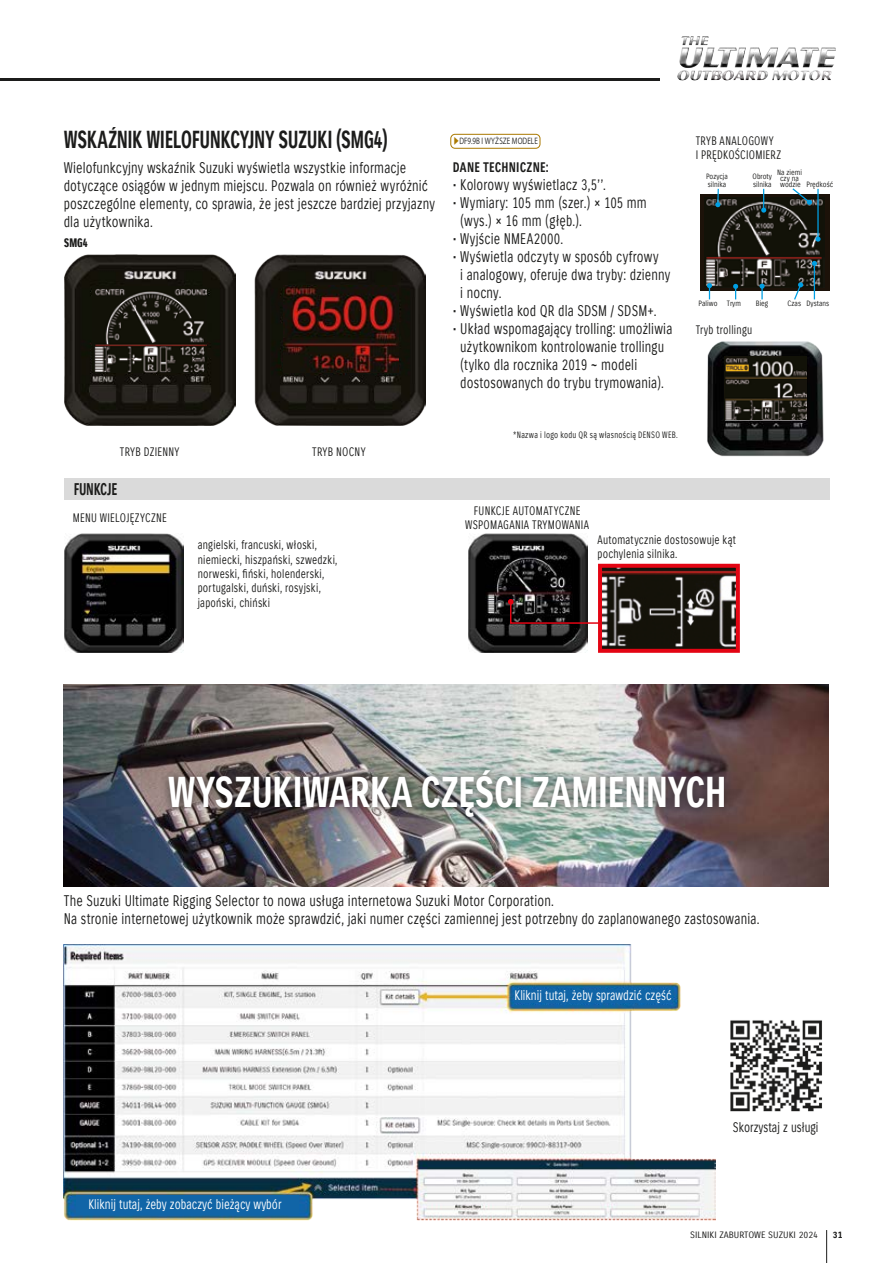
<style>
.page{position:relative;width:893px;height:1263px;background:#fff}
.page>*{position:absolute;margin:0;border:0;box-sizing:border-box;transform-origin:0 0}
.t1{font:700 42px "Suzuki Pro";letter-spacing:-.02em;color:#fff;scale:.8 1}
.t2{font:700 24px "Suzuki Pro";letter-spacing:-.03em;color:#1c1c1b;scale:.7 1}
.t3{font:700 16.5px "Suzuki Pro";letter-spacing:-.02em;color:#1c1c1b;scale:.7 1}
.t4{font:15px/18px "Suzuki Pro";letter-spacing:.015em;color:#1c1c1b;scale:.8 1}
.t5{font:13.5px "Suzuki Pro";color:#fff;scale:.8 1}
.t6{font:13.5px "Suzuki Pro";color:#1c1c1b;scale:.8 1}
.t7{font:700 13.5px "Suzuki Pro";letter-spacing:.015em;color:#1c1c1b;scale:.8 1}
.t8{font:12px/14.4px "Suzuki Pro";letter-spacing:.025em;color:#1c1c1b;scale:.8 1}
.t9{font:12px "Suzuki PRO Headline";color:#1c1c1b}
.t10{font:9px "Suzuki Pro";letter-spacing:.03em;color:#1c1c1b;scale:.8 1}
.t11{font:9px "Suzuki Pro";color:#1c1c1b}
.t12{font:700 9px "Suzuki Pro";color:#1c1c1b}
.t13{font:8.25px "Koz Go Pr 6 N";letter-spacing:.02em;color:#1c1c1b;scale:.8 1}
.t14{font:7.5px/7.5px "Suzuki Pro";color:#1c1c1b;scale:.9 1}
.s1{color:#aa7900}
</style>
<div class="page">
<img style="left:679px;top:36px;width:30px;height:23px">
<hr style="left:0;top:79px;width:659px;height:2px;background:#1c1c1b">
<div style="left:700px;top:194px;width:129px;height:97px;background:#1c1209"></div>
<img style="left:705px;top:198px;width:119px;height:89px">
<svg style="left:715px;top:189px;width:5px;height:18px"></svg>
<svg style="left:761px;top:189px;width:5px;height:24px"></svg>
<svg style="left:759px;top:283px;width:6px;height:16px"></svg>
<svg style="left:733px;top:283px;width:5px;height:16px"></svg>
<svg style="left:707px;top:283px;width:5px;height:16px"></svg>
<svg style="left:791px;top:188px;width:21px;height:17px"></svg>
<hr style="left:817px;top:189px;width:2px;height:50px;background:#009fe3">
<svg style="left:815px;top:237px;width:5px;height:5px"></svg>
<hr style="left:814px;top:263px;width:1px;height:36px;background:#009fe3">
<svg style="left:812px;top:261px;width:5px;height:5px"></svg>
<svg style="left:793px;top:282px;width:10px;height:18px"></svg>
<img style="left:65px;top:254px;width:171px;height:172px">
<img style="left:93px;top:287px;width:114px;height:86px">
<img style="left:255px;top:254px;width:171px;height:171px">
<img style="left:283px;top:286px;width:115px;height:87px">
<img style="left:707px;top:341px;width:116px;height:116px">
<img style="left:724px;top:356px;width:82px;height:64px">
<img style="left:468px;top:534px;width:119px;height:119px">
<img style="left:603px;top:569px;width:132px;height:79px">
<div style="left:598px;top:564px;width:142px;height:89px;border:4px solid #e30413"></div>
<img style="left:64px;top:534px;width:119px;height:119px">
<div style="left:64px;top:479px;width:766px;height:21px;background:#dadada"></div>
<svg style="left:508px;top:599px;width:93px;height:25px;background:#4b3334"></svg>
<div style="left:450px;top:134px;width:90px;height:15px;border:1px solid #aa7900;border-radius:4px"></div>
<img style="left:64px;top:685px;width:765px;height:202px">
<img style="left:730px;top:1020px;width:92px;height:92px">
<img style="left:64px;top:944px;width:651px;height:276px">
<div style="left:514px;top:990px;width:158px;height:12px;background:#1165a7"></div>
<div style="left:76px;top:1195px;width:222px;height:20px;background:#1165a7"></div>
<div style="left:160px;top:760px;width:574px;height:66px;background:#1c1c1b;opacity:.75"></div>
<hr style="left:826px;top:1230px;width:1px;height:33px;background:#1c1c1b">
<h2 class="t2" style="left:64px;top:125px;width:464px">WSKAŹNIK WIELOFUNKCYJNY SUZUKI (SMG4)</h2>
<p class="t4" style="left:64px;top:159px;width:465px">Wielofunkcyjny wskaźnik Suzuki wyświetla wszystkie informacje dotyczące osiągów w jednym miejscu. Pozwala on również wyróżnić poszczególne elementy, co sprawia, że jest jeszcze bardziej przyjazny dla użytkownika.</p>
<p class="t9" style="left:64px;top:236px;width:25px">SMG4</p>
<p class="t8" style="left:120px;top:445px;width:76px">TRYB DZIENNY</p>
<p class="t3" style="left:74px;top:479px;width:64px">FUNKCJE</p>
<p class="t8" style="left:312px;top:445px;width:68px">TRYB NOCNY</p>
<p class="t13" style="left:453px;top:137px;width:108px"><span class="s1">▶︎</span> DF9.9B I WYŻSZE MODELE</p>
<p class="t8" style="left:696px;top:133px;width:108px">TRYB ANALOGOWY<br>I PRĘDKOŚCIOMIERZ</p>
<p class="t7" style="left:453px;top:159px;width:121px">DANE TECHNICZNE:</p>
<p class="t4" style="left:453px;top:176px;width:193px">• Kolorowy wyświetlacz 3,5’’.</p>
<p class="t4" style="left:460px;top:194px;width:235px;text-indent:-7px">• Wymiary: 105 mm (szer.) × 105 mm (wys.) × 16 mm (głęb.).</p>
<p class="t4" style="left:453px;top:230px;width:139px">• Wyjście NMEA2000.</p>
<p class="t4" style="left:460px;top:248px;width:264px;text-indent:-7px">• Wyświetla odczyty w sposób cyfrowy<br>i analogowy, oferuje dwa tryby: dzienny i nocny.</p>
<p class="t4" style="left:453px;top:302px;width:256px">• Wyświetla kod QR dla SDSM / SDSM+.</p>
<p class="t4" style="left:460px;top:320px;width:267px;text-indent:-7px">• Układ wspomagający trolling: umożliwia użytkownikom kontrolowanie trollingu (tylko dla rocznika 2019 ~ modeli dostosowanych do trybu trymowania).</p>
<p class="t14" style="left:706px;top:173px;width:26px">Pozycja silnika</p>
<p class="t14" style="left:753px;top:173px;width:23px">Obroty silnika</p>
<p class="t14" style="left:780px;top:169px;width:60px;line-height:6px;text-indent:-3px">Na ziemi<br>czy na<br>wodzie Prędkość</p>
<p class="t14" style="left:699px;top:300px;width:48px">Paliwo Trym</p>
<p class="t14" style="left:756px;top:300px;width:15px">Bieg</p>
<p class="t14" style="left:788px;top:300px;width:48px">Czas Dystans</p>
<p class="t8" style="left:696px;top:323px;width:72px">Tryb trollingu</p>
<p class="t10" style="left:513px;top:430px;width:207px">*Nazwa i logo kodu QR są własnością DENSO WEB.</p>
<p class="t8" style="left:73px;top:511px;width:119px">MENU WIELOJĘZYCZNE</p>
<p class="t8" style="left:465px;top:503px;width:157px;text-align:center">FUNKCJE AUTOMATYCZNE<br>WSPOMAGANIA TRYMOWANIA</p>
<p class="t8" style="left:198px;top:538px;width:176px">angielski, francuski, włoski, niemiecki, hiszpański, szwedzki, norweski, fiński, holenderski, portugalski, duński, rosyjski, japoński, chiński</p>
<p class="t8" style="left:597px;top:532px;width:175px">Automatycznie dostosowuje kąt pochylenia silnika.</p>
<h1 class="t1" style="left:168px;top:766px;width:700px">WYSZUKIWARKA CZĘŚCI ZAMIENNYCH</h1>
<p class="t4" style="left:64px;top:892px;width:871px">The Suzuki Ultimate Rigging Selector to nowa usługa internetowa Suzuki Motor Corporation.<br>Na stronie internetowej użytkownik może sprawdzić, jaki numer części zamiennej jest potrzebny do zaplanowanego zastosowania.</p>
<p class="t5" style="left:88px;top:1196px;width:243px">Kliknij tutaj, żeby zobaczyć bieżący wybór</p>
<p class="t5" style="left:514px;top:987px;width:198px">Kliknij tutaj, żeby sprawdzić część</p>
<p class="t6" style="left:733px;top:1119px;width:108px">Skorzystaj z usługi</p>
<p class="t11" style="left:690px;top:1229px;width:129px">SILNIKI ZABURTOWE SUZUKI 2024</p>
<p class="t12" style="left:833px;top:1229px;width:11px">31</p>
</div>
